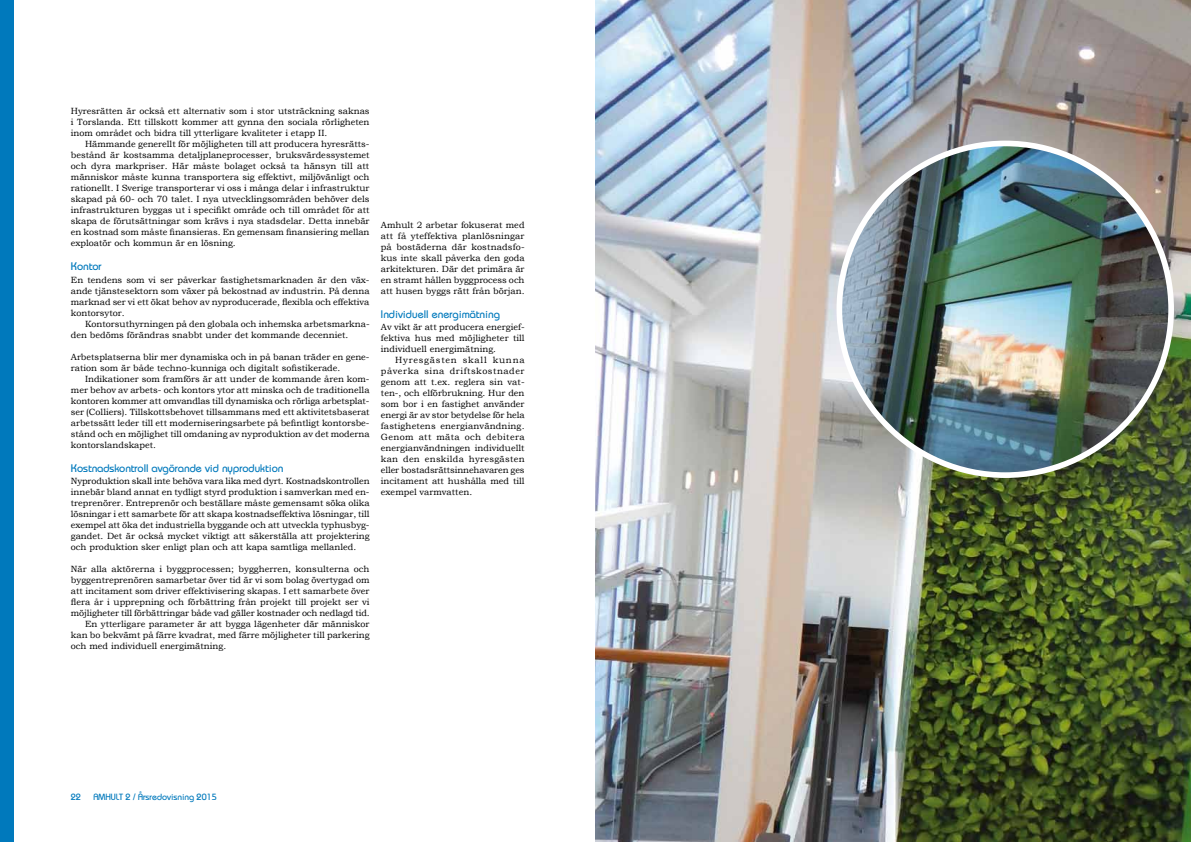
<style>
.page{position:relative;width:1191px;height:842px;background:#fff}
.page>*{position:absolute;margin:0;border:0;box-sizing:border-box;transform-origin:0 0}
.t1{font:11px "Bauhaus";color:#0079bc}
.t2{font:9px/11px "Bookman Old Style";color:#000;text-align:justify}
.t3{font:9px "Bauhaus";color:#0079bc}
</style>
<div class="page">
<div style="left:0;top:0;width:14px;height:842px;background:#0079bc"></div>
<img style="left:595px;top:0;width:596px;height:842px">
<div style="left:836px;top:141px;width:338px;height:337px;background:#fff;border-radius:50%"></div>
<img style="left:842px;top:146px;width:326px;height:326px;border-radius:163px">
<p class="t2" style="left:71px;top:106px;width:300px">Hyresrätten är också ett alternativ som i stor utsträckning saknas i Torslanda. Ett tillskott kommer att gynna den sociala rörligheten inom området och bidra till ytterligare kvaliteter i etapp II.</p>
<p class="t2" style="left:71px;top:139px;width:300px;text-indent:14px">Hämmande generellt för möjligheten till att producera hyresrätts&shy;bestånd är kostsamma detaljplaneprocesser, bruksvärdessystemet och dyra markpriser. Här måste bolaget också ta hänsyn till att människor måste kunna transportera sig effektivt, miljövänligt och rationellt. I Sverige transporterar vi oss i många delar i infrastruktur skapad på 60- och 70 talet. I nya utvecklingsområden behöver dels infrastrukturen byggas ut i specifikt område och till området för att skapa de förutsättningar som krävs i nya stadsdelar. Detta innebär en kostnad som måste finansieras. En gemensam finansiering mellan exploatör och kommun är en lösning.</p>
<p class="t1" style="left:71px;top:260px;width:32px">Kontor</p>
<p class="t2" style="left:71px;top:274px;width:300px">En tendens som vi ser påverkar fastighetsmarknaden är den väx&shy;ande tjänstesektorn som växer på bekostnad av industrin. På denna marknad ser vi ett ökat behov av nyproducerade, flexibla och effektiva kontorsytor.</p>
<p class="t2" style="left:71px;top:318px;width:300px;text-indent:14px">Kontorsuthyrningen på den globala och inhemska arbetsmarkna&shy;den bedöms förändras snabbt under det kommande decenniet.</p>
<p class="t2" style="left:71px;top:351px;width:300px">Arbetsplatserna blir mer dynamiska och in på banan träder en gene&shy;ration som är både techno-kunniga och digitalt sofistikerade.</p>
<p class="t2" style="left:71px;top:373px;width:300px;text-indent:14px">Indikationer som framförs är att under de kommande åren kom&shy;mer behov av arbets- och kontors ytor att minska och de traditionella kontoren kommer att omvandlas till dynamiska och rörliga arbetsplat&shy;ser (Colliers). Tillskottsbehovet tillsammans med ett aktivitetsbaserat arbetssätt leder till ett moderniseringsarbete på befintligt kontorsbe&shy;stånd och en möjlighet till omdaning av nyproduktion av det moderna kontorslandskapet.</p>
<p class="t1" style="left:71px;top:461px;width:214px">Kostnadskontroll avgörande vid nyproduktion</p>
<p class="t2" style="left:71px;top:476px;width:300px">Nyproduktion skall inte behöva vara lika med dyrt. Kostnadskontrollen innebär bland annat en tydligt styrd produktion i samverkan med en&shy;treprenörer. Entreprenör och beställare måste gemensamt söka olika lösningar i ett samarbete för att skapa kostnadseffektiva lösningar, till exempel att öka det industriella byggande och att utveckla typhusbyg&shy;gandet. Det är också mycket viktigt att säkerställa att projektering och produktion sker enligt plan och att kapa samtliga mellanled.</p>
<p class="t2" style="left:71px;top:564px;width:300px">När alla aktörerna i byggprocessen; byggherren, konsulterna och</p>
<p class="t2" style="left:71px;top:575px;width:300px">byggentreprenören samarbetar över tid är vi som bolag övertygad om</p>
<p class="t2" style="left:71px;top:586px;width:300px">att incitament som driver effektivisering skapas. I ett samarbete över</p>
<p class="t2" style="left:71px;top:597px;width:300px">flera år i upprepning och förbättring från projekt till projekt ser vi</p>
<p class="t2" style="left:71px;top:608px;width:300px">möjligheter till förbättringar både vad gäller kostnader och nedlagd tid.</p>
<p class="t2" style="left:85px;top:619px;width:286px">En ytterligare parameter är att bygga lägenheter där människor</p>
<p class="t2" style="left:71px;top:630px;width:300px">kan bo bekvämt på färre kvadrat, med färre möjligheter till parkering</p>
<p class="t2" style="left:71px;top:641px;width:157px">och med individuell energimätning.</p>
<p class="t2" style="left:381px;top:219px;width:145px">Amhult 2 arbetar fokuserat med att få yteffektiva planlösningar på bostäderna där kostnadsfo&shy;kus inte skall påverka den goda arkitekturen. Där det primära är en stramt hållen byggprocess och att husen byggs rätt från början.</p>
<p class="t1" style="left:381px;top:307px;width:120px">Individuell energimätning</p>
<p class="t2" style="left:381px;top:322px;width:145px">Av vikt är att producera energief&shy;fektiva hus med möjligheter till individuell energimätning.</p>
<p class="t2" style="left:381px;top:355px;width:145px;text-indent:14px">Hyresgästen skall kunna påverka sina driftskostnader genom att t.ex. reglera sin vat&shy;ten-, och elförbrukning. Hur den som bor i en fastighet använder energi är av stor betydelse för hela fastighetens energianvändning.<br>Genom att mäta och debitera energianvändningen individuellt kan den enskilda hyresgästen eller bostadsrättsinnehavaren ges incitament att hushålla med till exempel varmvatten.</p>
<p class="t3" style="left:71px;top:791px;width:12px">22</p>
<p class="t3" style="left:93px;top:791px;width:125px">AMHULT 2 / Årsredovisning 2015</p>
</div>
